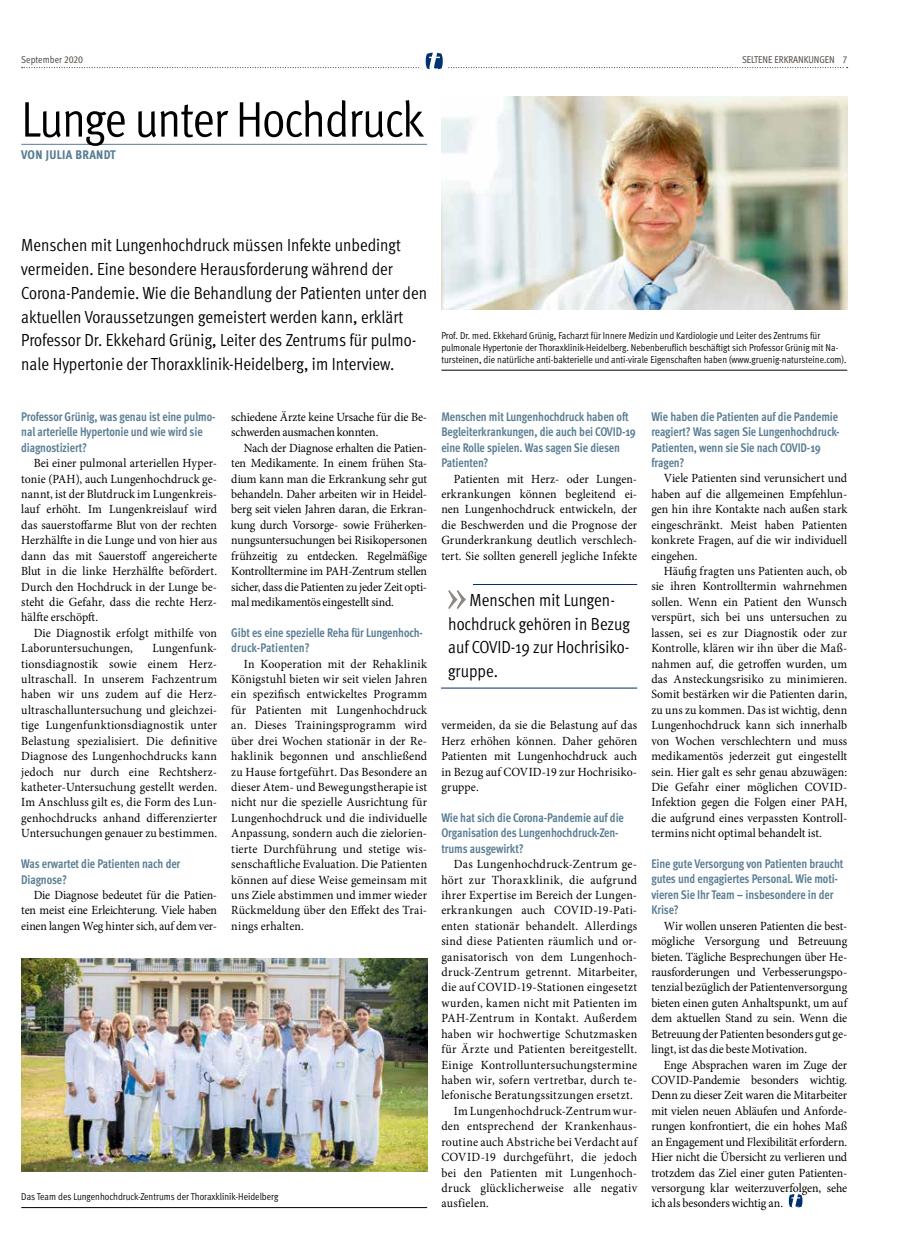
<style>
.page{position:relative;width:904px;height:1241px;background:#fff}
.page>*{position:absolute;margin:0;border:0;box-sizing:border-box;transform-origin:0 0}
.t1{font:50px "Meta Cond Normal";letter-spacing:-.025em;color:#000}
.t2{font:17.5px/23.8px "Meta Cond Normal";color:#000}
.t3{font:12.5px/15.4px "Minion Pro";letter-spacing:.015em;color:#000;text-align:justify;scale:.95 1}
.t4{font:700 12.5px/15.4px "Meta Cond";letter-spacing:-.01em;color:#597d93;scale:.95 1}
.t5{font:12.5px/15.4px "Minion Pro";letter-spacing:-.015em;color:#000;scale:.95 1}
.t6{font:12.5px "Minion Pro";letter-spacing:.04em;color:#000;scale:.95 1}
.t7{font:800 12.5px "Meta Cond";letter-spacing:.025em;color:#597d93}
.t8{font:10px/12px "Meta Cond Normal";color:#000}
.t9{font:10px "Meta Cond";color:#544d48}
.s1{font-family:"Meta Cond Book Expert"}
</style>
<div class="page">
<svg style="left:22px;top:53px;width:825px;height:16px"></svg>
<hr style="left:21px;top:144px;width:406px;height:1px;background:#597d93">
<svg style="left:788px;top:1194px;width:14px;height:13px"></svg>
<img style="left:441px;top:97px;width:406px;height:213px">
<hr style="left:441px;top:370px;width:406px;height:1px;background:#000">
<img style="left:21px;top:958px;width:406px;height:212px">
<hr style="left:21px;top:1207px;width:406px;height:1px;background:#000">
<hr style="left:473px;top:584px;width:164px;height:1px;background:#00326d">
<hr style="left:441px;top:687px;width:196px;height:1px;background:#00326d">
<svg style="left:448px;top:590px;width:18px;height:19px"></svg>
<p class="t9" style="left:21px;top:56px;width:63px">September <span class="s1">2020</span></p>
<p class="t9" style="left:742px;top:55px;width:107px">SELTENE ERKRANKUNGEN <span class="s1">7</span></p>
<h1 class="t1" style="left:21px;top:95px;width:404px">Lunge unter Hochdruck</h1>
<p class="t7" style="left:21px;top:150px;width:96px">VON JULIA BRANDT</p>
<p class="t2" style="left:21px;top:234px;width:407px">Menschen mit Lungenhochdruck müssen Infekte unbedingt vermeiden. Eine besondere Herausforderung während der Corona-Pandemie. Wie die Behandlung der Patienten unter den aktuellen Voraussetzungen gemeistert werden kann, erklärt Professor Dr. Ekkehard Grünig, Leiter des Zentrums für pulmo&shy;nale Hypertonie der Thoraxklinik-Heidelberg, im Interview.</p>
<p class="t4" style="left:21px;top:409px;width:206px">Professor Grünig, was genau ist eine pulmo&shy;nal arterielle Hypertonie und wie wird sie diagnostiziert?</p>
<p class="t3" style="left:21px;top:456px;width:208px;text-indent:12px">Bei einer pulmonal arteriellen Hyper&shy;tonie (PAH), auch Lungenhochdruck ge&shy;nannt, ist der Blutdruck im Lungenkreis&shy;lauf erhöht. Im Lungenkreislauf wird das sauerstoffarme Blut von der rechten Herzhälfte in die Lunge und von hier aus dann das mit Sauerstoff angereicherte Blut in die linke Herzhälfte befördert.<br>Durch den Hochdruck in der Lunge be&shy;steht die Gefahr, dass die rechte Herz&shy;hälfte erschöpft.</p>
<p class="t3" style="left:21px;top:625px;width:208px;text-indent:12px">Die Diagnostik erfolgt mithilfe von<br>Laboruntersuchungen,</p>
<p class="t5" style="left:231px;top:410px;width:208px">schiedene Ärzte keine Ursache für die Be&shy;schwerden ausmachen konnten.</p>
<p class="t3" style="left:231px;top:440px;width:208px;text-indent:12px">Nach der Diagnose erhalten die Patien&shy;ten Medikamente. In einem frühen Sta&shy;dium kann man die Erkrankung sehr gut behandeln. Daher arbeiten wir in Heidel&shy;berg seit vielen Jahren daran, die Erkran&shy;kung durch Vorsorge- sowie Früherken&shy;nungsuntersuchungen bei Risikopersonen frühzeitig zu entdecken. Regelmäßige Kontrolltermine im PAH-Zentrum stellen sicher, dass die Patienten zu jeder Zeit opti&shy;mal medikamentös eingestellt sind.</p>
<p class="t4" style="left:231px;top:625px;width:203px">Gibt es eine spezielle Reha für Lungenhoch&shy;druck-Patienten?</p>
<p class="t3" style="left:231px;top:656px;width:208px;text-indent:12px">In Kooperation mit der Rehaklinik Königstuhl bieten wir seit vielen Jahren ein spezifisch entwickeltes Programm für Patienten mit Lungenhochdruck an. Dieses Trainingsprogramm wird über drei Wochen stationär in der Re&shy;haklinik begonnen und anschließend zu Hause fortgeführt. Das Besondere an dieser Atem- und Bewegungstherapie ist nicht nur die spezielle Ausrichtung für Lungenhochdruck und die individuelle Anpassung, sondern auch die zielorien&shy;tierte Durchführung und stetige wis&shy;senschaftliche Evaluation. Die Patienten können auf diese Weise gemeinsam mit uns Ziele abstimmen und immer wieder Rückmeldung über den Effekt des Trai&shy;nings erhalten.</p>
<p class="t3" style="left:21px;top:641px;width:208px;text-indent:131px">Lungenfunk&shy;tionsdiagnostik sowie einem Herz&shy;ultraschall. In unserem Fachzentrum haben wir uns zudem auf die Herz&shy;ultraschalluntersuchung und gleichzei&shy;tige Lungenfunktionsdiagnostik unter Belastung spezialisiert. Die definitive Diagnose des Lungenhochdrucks kann jedoch nur durch eine Rechtsherz&shy;katheter-Untersuchung gestellt werden.<br>Im Anschluss gilt es, die Form des Lun&shy;genhochdrucks anhand differenzierter Untersuchungen genauer zu bestimmen.</p>
<p class="t4" style="left:21px;top:856px;width:169px">Was erwartet die Patienten nach der<br>Diagnose?</p>
<p class="t3" style="left:21px;top:887px;width:208px;text-indent:12px">Die Diagnose bedeutet für die Patien&shy;ten meist eine Erleichterung. Viele haben einen langen Weg hinter sich, auf dem ver-</p>
<p class="t8" style="left:21px;top:1190px;width:258px">Das Team des Lungenhochdruck-Zentrums der Thoraxklinik-Heidelberg</p>
<p class="t8" style="left:441px;top:330px;width:407px">Prof. Dr. med. Ekkehard Grünig, Facharzt für Innere Medizin und Kardiologie und Leiter des Zentrums für pulmonale Hypertonie der Thoraxklinik-Heidelberg. Nebenberuflich beschäftigt sich Professor Grünig mit Na&shy;tursteinen, die natürliche anti-bakterielle und anti-virale Eigenschaften haben (www.gruenig-natursteine.com).</p>
<p class="t4" style="left:441px;top:409px;width:206px">Menschen mit Lungenhochdruck haben oft Begleiterkrankungen, die auch bei COVID-19 eine Rolle spielen. Was sagen Sie diesen Patienten?</p>
<p class="t3" style="left:441px;top:471px;width:208px;text-indent:12px">Patienten mit Herz- oder Lungen&shy;erkrankungen können begleitend ei&shy;nen Lungenhochdruck entwickeln, der die Beschwerden und die Prognose der Grunderkrankung deutlich verschlech&shy;tert. Sie sollten generell jegliche Infekte</p>
<h2 class="t2" style="left:448px;top:588px;width:183px;text-indent:21px">Menschen mit Lungen&shy;hochdruck gehören in Bezug auf COVID-19 zur Hochrisiko&shy;gruppe.</h2>
<p class="t3" style="left:441px;top:718px;width:208px">vermeiden, da sie die Belastung auf das Herz erhöhen können. Daher gehören Patienten mit Lungenhochdruck auch in Bezug auf COVID-19 zur Hochrisiko&shy;gruppe.</p>
<p class="t4" style="left:441px;top:809px;width:194px">Wie hat sich die Corona-Pandemie auf die<br>Organisation des Lungenhochdruck-Zen&shy;trums ausgewirkt?</p>
<p class="t3" style="left:454px;top:856px;width:195px">Das Lungenhochdruck-Zentrum ge-</p>
<p class="t6" style="left:441px;top:873px;width:208px">hört zur Thoraxklinik, die aufgrund</p>
<p class="t3" style="left:441px;top:887px;width:208px">ihrer Expertise im Bereich der Lungen-</p>
<p class="t3" style="left:441px;top:903px;width:208px">erkrankungen auch COVID-19-Pati-</p>
<p class="t3" style="left:441px;top:918px;width:208px">enten stationär behandelt. Allerdings</p>
<p class="t3" style="left:441px;top:934px;width:208px">sind diese Patienten räumlich und or-</p>
<p class="t3" style="left:441px;top:949px;width:208px">ganisatorisch von dem Lungenhoch-</p>
<p class="t3" style="left:441px;top:964px;width:208px">druck-Zentrum getrennt. Mitarbeiter,</p>
<p class="t3" style="left:441px;top:980px;width:208px">die auf COVID-19-Stationen eingesetzt</p>
<p class="t3" style="left:441px;top:995px;width:208px">wurden, kamen nicht mit Patienten im</p>
<p class="t3" style="left:441px;top:1011px;width:208px">PAH-Zentrum in Kontakt. Außerdem</p>
<p class="t3" style="left:441px;top:1026px;width:208px">haben wir hochwertige Schutzmasken</p>
<p class="t3" style="left:441px;top:1041px;width:208px">für Ärzte und Patienten bereitgestellt.</p>
<p class="t3" style="left:441px;top:1057px;width:208px">Einige Kontrolluntersuchungstermine</p>
<p class="t3" style="left:441px;top:1072px;width:208px">haben wir, sofern vertretbar, durch te-</p>
<p class="t3" style="left:441px;top:1088px;width:203px">lefonische Beratungssitzungen ersetzt.</p>
<p class="t3" style="left:454px;top:1103px;width:195px">Im Lungenhochdruck-Zentrum wur-</p>
<p class="t3" style="left:441px;top:1118px;width:208px">den entsprechend der Krankenhaus-</p>
<p class="t3" style="left:441px;top:1134px;width:208px">routine auch Abstriche bei Verdacht auf</p>
<p class="t3" style="left:441px;top:1149px;width:208px">COVID-19 durchgeführt, die jedoch</p>
<p class="t3" style="left:441px;top:1165px;width:208px">bei den Patienten mit Lungenhoch-</p>
<p class="t3" style="left:441px;top:1180px;width:208px">druck glücklicherweise alle negativ</p>
<p class="t3" style="left:441px;top:1196px;width:52px">ausfielen.</p>
<p class="t4" style="left:651px;top:409px;width:200px">Wie haben die Patienten auf die Pandemie reagiert? Was sagen Sie Lungenhochdruck-<br>Patienten, wenn sie Sie nach COVID-19 fragen?</p>
<p class="t3" style="left:651px;top:471px;width:208px;text-indent:12px">Viele Patienten sind verunsichert und haben auf die allgemeinen Empfehlun&shy;gen hin ihre Kontakte nach außen stark eingeschränkt. Meist haben Patienten konkrete Fragen, auf die wir individuell eingehen.</p>
<p class="t3" style="left:651px;top:564px;width:208px;text-indent:12px">Häufig fragten uns Patienten auch, ob sie ihren Kontrolltermin wahrnehmen sollen. Wenn ein Patient den Wunsch verspürt, sich bei uns untersuchen zu lassen, sei es zur Diagnostik oder zur Kontrolle, klären wir ihn über die Maß&shy;nahmen auf, die getroffen wurden, um das Ansteckungsrisiko zu minimieren.<br>Somit bestärken wir die Patienten darin, zu uns zu kommen. Das ist wichtig, denn Lungenhochdruck kann sich innerhalb von Wochen verschlechtern und muss medikamentös jederzeit gut eingestellt sein. Hier galt es sehr genau abzuwägen:<br>Die Gefahr einer möglichen COVID-Infektion gegen die Folgen einer PAH, die aufgrund eines verpassten Kontroll&shy;termins nicht optimal behandelt ist.</p>
<p class="t4" style="left:651px;top:856px;width:204px">Eine gute Versorgung von Patienten braucht gutes und engagiertes Personal. Wie moti&shy;vieren Sie Ihr Team – insbesondere in der Krise?</p>
<p class="t3" style="left:651px;top:918px;width:208px;text-indent:12px">Wir wollen unseren Patienten die best&shy;mögliche Versorgung und Betreuung bieten. Tägliche Besprechungen über He&shy;rausforderungen und Verbesserungspo&shy;tenzial bezüglich der Patientenversorgung bieten einen guten Anhaltspunkt, um auf dem aktuellen Stand zu sein. Wenn die Betreuung der Patienten besonders gut ge&shy;lingt, ist das die beste Motivation.</p>
<p class="t3" style="left:651px;top:1057px;width:208px;text-indent:12px">Enge Absprachen waren im Zuge der COVID-Pandemie besonders wichtig.<br>Denn zu dieser Zeit waren die Mitarbeiter mit vielen neuen Abläufen und Anforde&shy;rungen konfrontiert, die ein hohes Maß an Engagement und Flexibilität erfordern.<br>Hier nicht die Übersicht zu verlieren und trotzdem das Ziel einer guten Patienten&shy;versorgung klar weiterzuverfolgen, sehe ich als besonders wichtig an.</p>
</div>
